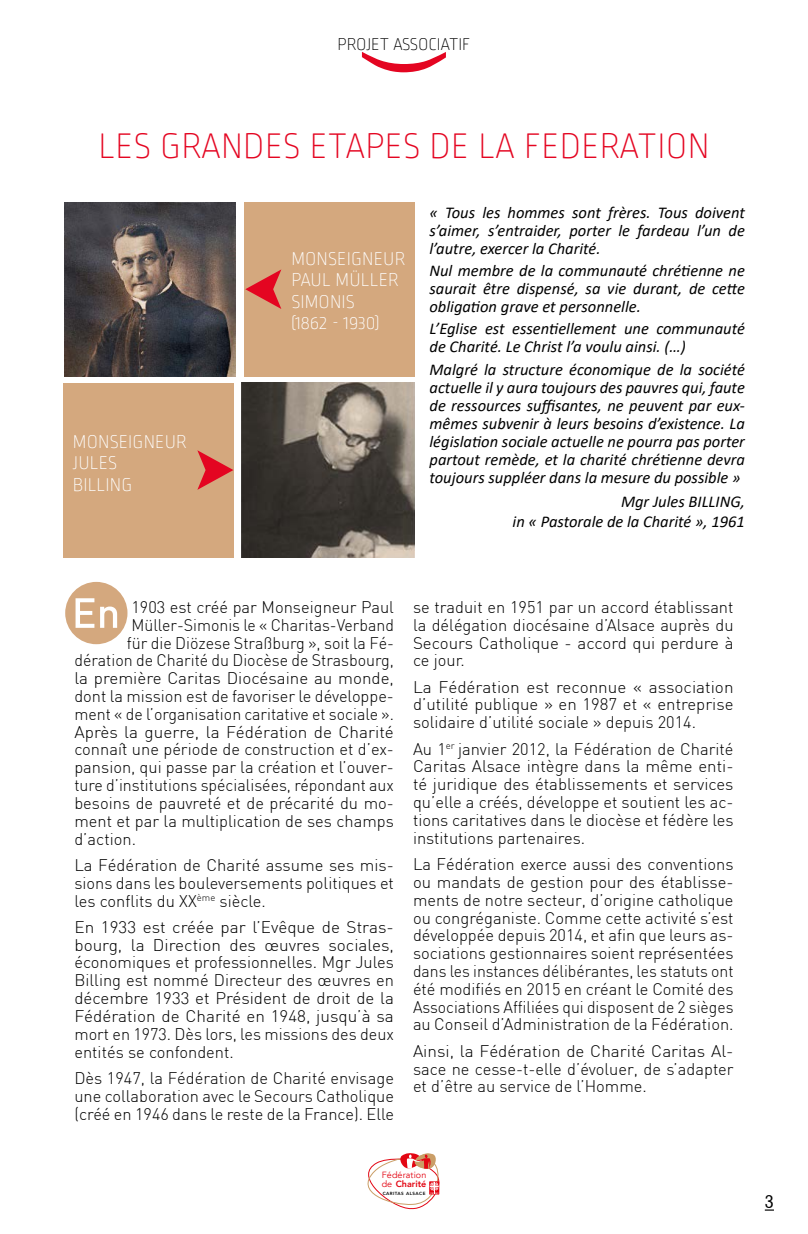
<style>
.page{position:relative;width:808px;height:1234px;background:#fff}
.page>*{position:absolute;margin:0;border:0;box-sizing:border-box;transform-origin:0 0}
.t1{font:200 37.5px "Ropa Soft Pro";letter-spacing:.01em;color:#e40521}
.t2{font:200 19.5px/21.1px "Ropa Soft Pro";letter-spacing:.01em;color:#fff}
.t3{font:200 18px "Ropa Soft Pro";color:#000}
.t4{font:18px "Gothic 720 BT Roman B";color:#000}
.t5{font:300 16.5px/17.9px "DIN";color:#000;text-align:justify}
.t6{font:italic 16.5px/18px "Calibri";color:#000;text-align:justify}
.t7{font:300 16.5px/17.9px "DIN";color:#000;text-align:justify;scale:1.04 1}
.t8{font:9px/9.1px "Avenir LT";letter-spacing:.01em;color:#e30613}
.t9{font:800 4.5px "Avenir LT";letter-spacing:.1em;color:#000}
.s1{font-weight:800}
</style>
<div class="page">
<img style="left:64px;top:203px;width:171px;height:174px">
<img style="left:241px;top:383px;width:174px;height:174px">
<div style="left:63px;top:383px;width:171px;height:174px;background:#d4a87e"></div>
<div style="left:244px;top:202px;width:171px;height:174px;background:#d4a87e"></div>
<svg style="left:245px;top:269px;width:36px;height:40px"></svg>
<svg style="left:197px;top:450px;width:36px;height:39px"></svg>
<div style="left:65px;top:581px;width:62px;height:63px;background:#d4a87e;border-radius:50%"></div>
<svg style="left:76px;top:598px;width:41px;height:29px"></svg>
<svg style="left:362px;top:52px;width:84px;height:20px"></svg>
<svg style="left:367px;top:1153px;width:73px;height:55px"></svg>
<p class="t3" style="left:338px;top:35px;width:134px">PROJET ASSOCIATIF</p>
<h1 class="t1" style="left:99px;top:126px;width:612px">LES GRANDES ETAPES DE LA FEDERATION</h1>
<p class="t2" style="left:73px;top:432px;width:115px">MONSEIGNEUR<br>JULES<br>BILLING</p>
<p class="t2" style="left:291px;top:250px;width:115px">MONSEIGNEUR<br>PAUL MÜLLER<br>SIMONIS<br>(1862 - 1930)</p>
<p class="t6" style="left:429px;top:202px;width:317px">« Tous les hommes sont frères. Tous doivent s’aimer, s’entraider, porter le fardeau l’un de l’autre, exercer la Charité.</p>
<p class="t6" style="left:429px;top:261px;width:317px">Nul membre de la communauté chrétienne ne saurait être dispensé, sa vie durant, de cette obligation grave et personnelle.</p>
<p class="t6" style="left:429px;top:319px;width:317px">L’Eglise est essentiellement une communauté de Charité. Le Christ l’a voulu ainsi. (…)</p>
<p class="t6" style="left:429px;top:359px;width:317px">Malgré la structure économique de la société actuelle il y aura toujours des pauvres qui, faute de ressources suffisantes, ne peuvent par eux&shy;mêmes subvenir à leurs besoins d’existence. La législation sociale actuelle ne pourra pas porter partout remède, et la charité chrétienne devra toujours suppléer dans la mesure du possible »</p>
<p class="t6" style="left:513px;top:490px;width:234px;line-height:19.8px;text-align:right">Mgr Jules BILLING,<br>in « Pastorale de la Charité », 1961</p>
<p class="t5" style="left:131px;top:597px;width:264px">1903 est créé par Monseigneur Paul</p>
<p class="t5" style="left:131px;top:615px;width:264px">Müller-Simonis le « Charitas-Verband</p>
<p class="t5" style="left:127px;top:633px;width:269px">für die Diözese Straßburg », soit la Fé-</p>
<p class="t5" style="left:74px;top:651px;width:321px">dération de Charité du Diocèse de Strasbourg,</p>
<p class="t5" style="left:74px;top:669px;width:321px">la première Caritas Diocésaine au monde,</p>
<p class="t5" style="left:74px;top:686px;width:321px">dont la mission est de favoriser le développe-</p>
<p class="t5" style="left:74px;top:704px;width:321px">ment « de l’organisation caritative et sociale ».</p>
<p class="t7" style="left:74px;top:722px;width:309px">Après la guerre, la Fédération de Charité</p>
<p class="t5" style="left:74px;top:740px;width:321px">connaît une période de construction et d’ex-</p>
<p class="t5" style="left:74px;top:758px;width:321px">pansion, qui passe par la création et l’ouver-</p>
<p class="t5" style="left:74px;top:775px;width:321px">ture d’institutions spécialisées, répondant aux</p>
<p class="t5" style="left:74px;top:793px;width:321px">besoins de pauvreté et de précarité du mo-</p>
<p class="t5" style="left:74px;top:811px;width:321px">ment et par la multiplication de ses champs</p>
<p class="t5" style="left:74px;top:829px;width:63px">d’action.</p>
<p class="t5" style="left:74px;top:855px;width:321px">La Fédération de Charité assume ses mis&shy;sions dans les bouleversements politiques et les conflits du XX<sup>ème</sup> siècle.</p>
<p class="t7" style="left:74px;top:917px;width:309px">En 1933 est créée par l’Evêque de Stras&shy;bourg, la Direction des œuvres sociales, économiques et professionnelles. Mgr Jules Billing est nommé Directeur des œuvres en décembre 1933 et Président de droit de la Fédération de Charité en 1948, jusqu’à sa mort en 1973. Dès lors, les missions des deux entités se confondent.</p>
<p class="t5" style="left:74px;top:1068px;width:321px">Dès 1947, la Fédération de Charité envisage une collaboration avec le Secours Catholique (créé en 1946 dans le reste de la France). Elle</p>
<p class="t5" style="left:413px;top:597px;width:322px">se traduit en 1951 par un accord établissant la délégation diocésaine d’Alsace auprès du Secours Catholique - accord qui perdure à ce jour.</p>
<p class="t7" style="left:413px;top:677px;width:310px">La Fédération est reconnue « association d’utilité publique » en 1987 et « entreprise solidaire d’utilité sociale » depuis 2014.</p>
<p class="t5" style="left:413px;top:739px;width:322px">Au 1<sup>er</sup> janvier 2012, la Fédération de Charité Caritas Alsace intègre dans la même enti&shy;té juridique des établissements et services qu’elle a créés, développe et soutient les ac&shy;tions caritatives dans le diocèse et fédère les institutions partenaires.</p>
<p class="t5" style="left:413px;top:854px;width:322px">La Fédération exerce aussi des conventions ou mandats de gestion pour des établisse&shy;ments de notre secteur, d’origine catholique ou congréganiste. Comme cette activité s’est développée depuis 2014, et afin que leurs as&shy;sociations gestionnaires soient représentées dans les instances délibérantes, les statuts ont été modifiés en 2015 en créant le Comité des Associations Affiliées qui disposent de 2 sièges au Conseil d’Administration de la Fédération.</p>
<p class="t7" style="left:413px;top:1041px;width:310px">Ainsi, la Fédération de Charité Caritas Al&shy;sace ne cesse-t-elle d’évoluer, de s’adapter et d’être au service de l’Homme.</p>
<p class="t8" style="left:382px;top:1170px;width:46px">Fédération de <span class="s1">Charité</span></p>
<p class="t9" style="left:383px;top:1190px;width:44px">CARITAS ALSACE</p>
<p class="t4" style="left:765px;top:1190px;width:11px">3</p>
</div>
